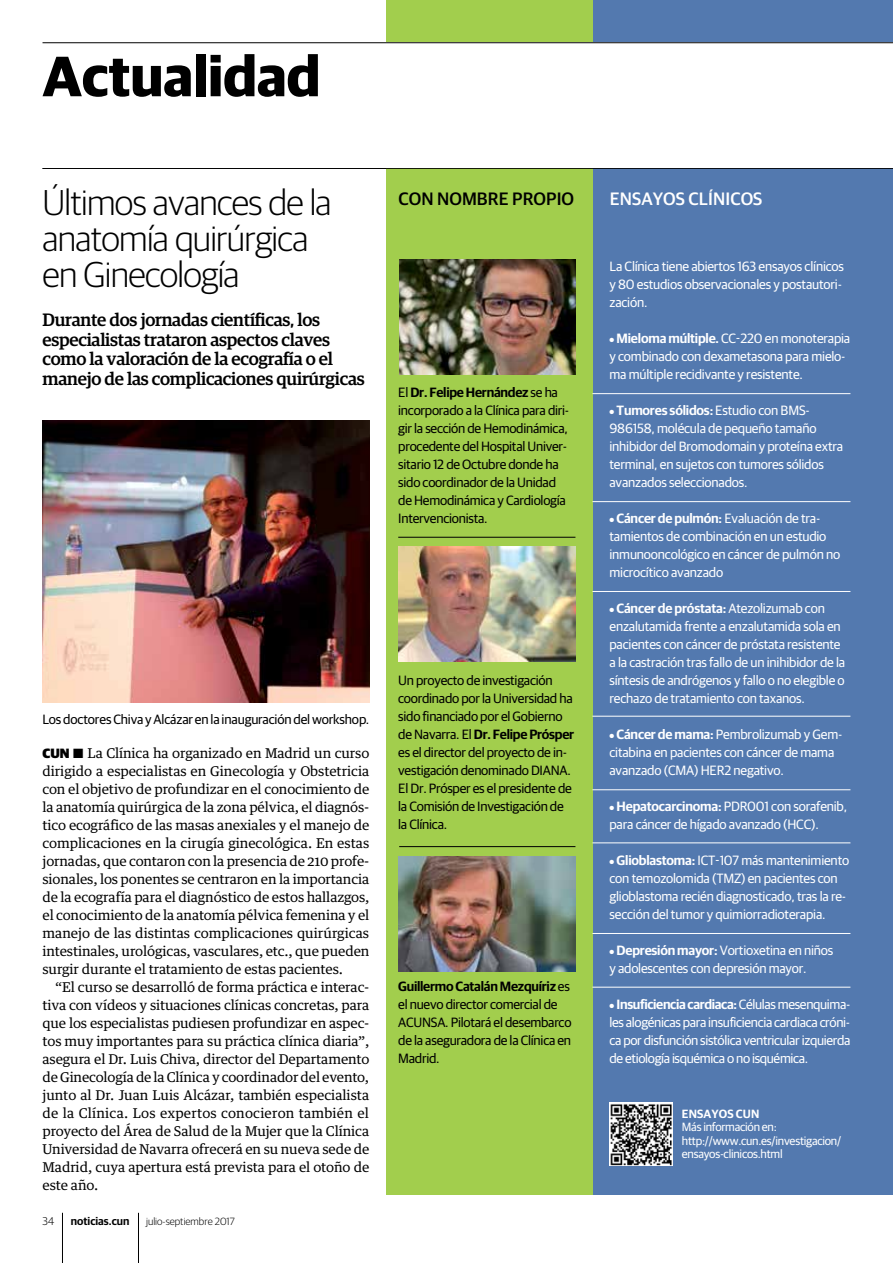
<style>
.page{position:relative;width:893px;height:1263px;background:#fff}
.page>*{position:absolute;margin:0;border:0;box-sizing:border-box;transform-origin:0 0}
.t1{font:700 57px "Guardian Sans";color:#000}
.t2{font:300 36px/36px "Guardian Sans";letter-spacing:-.02em;color:#000}
.t3{font:500 18px/19.5px "Guardian Egyp";letter-spacing:-.015em;color:#000}
.t4{font:500 18px "Guardian Sans";letter-spacing:.005em;color:#000}
.t5{font:500 18px "Guardian Sans";letter-spacing:.005em;color:#fff}
.t6{font:13.5px/18px "Guardian Sans";letter-spacing:-.015em;color:#fff}
.t7{font:13.5px/18px "Guardian Text Egyp";letter-spacing:-.01em;color:#000;text-align:justify}
.t8{font:13.5px/18px "Guardian Sans";letter-spacing:-.02em;color:#000}
.t9{font:12px/13.5px "Guardian Sans";letter-spacing:-.02em;color:#fff}
.t10{font:600 12px "Guardian Sans";color:#fff}
.t11{font:600 11.25px "Guardian Sans";color:#000}
.t12{font:300 11.25px "Guardian Sans";color:#000}
.t13{font:300 10.5px "Guardian Sans";color:#000}
.s1{font-family:"Guardian Sans";font-weight:900}
.s2{font-weight:600}
</style>
<div class="page">
<hr style="left:138px;top:1213px;width:1px;height:50px;background:#000">
<hr style="left:62px;top:1213px;width:1px;height:50px;background:#000">
<div style="left:592px;top:0;width:301px;height:1195px;background:#5379af"></div>
<div style="left:386px;top:0;width:206px;height:1194px;background:#a2ce4d"></div>
<img style="left:399px;top:259px;width:176px;height:116px">
<img style="left:398px;top:856px;width:177px;height:115px">
<img style="left:398px;top:547px;width:177px;height:115px">
<img style="left:43px;top:421px;width:326px;height:281px">
<hr style="left:399px;top:846px;width:176px;height:1px;background:#000">
<hr style="left:398px;top:537px;width:177px;height:1px;background:#000">
<hr style="left:592px;top:843px;width:258px;height:1px;background:#fff">
<hr style="left:592px;top:933px;width:258px;height:1px;background:#fff">
<hr style="left:592px;top:501px;width:258px;height:1px;background:#fff">
<hr style="left:592px;top:591px;width:258px;height:1px;background:#fff">
<hr style="left:592px;top:716px;width:258px;height:1px;background:#fff">
<hr style="left:592px;top:789px;width:258px;height:1px;background:#fff">
<hr style="left:592px;top:393px;width:258px;height:1px;background:#fff">
<hr style="left:43px;top:168px;width:850px;height:1px;background:#000">
<hr style="left:592px;top:987px;width:258px;height:1px;background:#fff">
<img style="left:609px;top:1102px;width:64px;height:63px">
<div style="left:43px;top:43px;width:850px;height:125px;background:#fff"></div>
<hr style="left:43px;top:42px;width:850px;height:1px;background:#000">
<h1 class="t1" style="left:43px;top:34px;width:279px">Actualidad</h1>
<h2 class="t2" style="left:43px;top:182px;width:291px">Últimos avances de la anatomía quirúrgica en Ginecología</h2>
<h3 class="t3" style="left:43px;top:309px;width:324px">Durante dos jornadas científicas, los especialistas trataron aspectos claves como la valoración de la ecografía o el manejo de las complicaciones quirúrgicas</h3>
<p class="t8" style="left:43px;top:709px;width:328px">Los doctores Chiva y Alcázar en la inauguración del workshop.</p>
<p class="t7" style="left:43px;top:743px;width:328px"><span class="s1">CUN</span> ■ La Clínica ha organizado en Madrid un curso dirigido a especialistas en Ginecología y Obstetricia con el objetivo de profundizar en el conocimiento de la anatomía quirúrgica de la zona pélvica, el diagnós&shy;tico ecográfico de las masas anexiales y el manejo de complicaciones en la cirugía ginecológica. En estas jornadas, que contaron con la presencia de 210 profe&shy;sionales, los ponentes se centraron en la importancia de la ecografía para el diagnóstico de estos hallazgos, el conocimiento de la anatomía pélvica femenina y el manejo de las distintas complicaciones quirúrgicas intestinales, urológicas, vasculares, etc., que pueden surgir durante el tratamiento de estas pacientes.</p>
<p class="t7" style="left:43px;top:977px;width:328px;text-indent:13px">“El curso se desarrolló de forma práctica e interac&shy;tiva con vídeos y situaciones clínicas concretas, para que los especialistas pudiesen profundizar en aspec&shy;tos muy importantes para su práctica clínica diaria”, asegura el Dr. Luis Chiva, director del Departamento de Ginecología de la Clínica y coordinador del evento, junto al Dr. Juan Luis Alcázar, también especialista de la Clínica. Los expertos conocieron también el proyecto del Área de Salud de la Mujer que la Clínica Universidad de Navarra ofrecerá en su nueva sede de Madrid, cuya apertura está prevista para el otoño de este año.</p>
<p class="t12" style="left:43px;top:1213px;width:13px">34</p>
<p class="t11" style="left:71px;top:1212px;width:60px">noticias.cun</p>
<p class="t13" style="left:146px;top:1214px;width:90px">julio-septiembre 2017</p>
<h3 class="t4" style="left:398px;top:185px;width:177px">CON NOMBRE PROPIO</h3>
<h3 class="t5" style="left:610px;top:185px;width:154px">EN SAYOS CLÍNI COS</h3>
<p class="t8" style="left:398px;top:382px;width:172px">El <span class="s2">Dr. Felipe Hernández</span> se ha incorporado a la Clínica para diri&shy;gir la sección de Hemodinámica, procedente del Hospital Univer&shy;sitario 12 de Octubre donde ha sido coordinador de la Unidad de Hemodinámica y Cardiología<br>Intervencionista.</p>
<p class="t8" style="left:398px;top:670px;width:178px">Un proyecto de investigación coordinado por la Universidad ha sido financiado por el Gobierno de Navarra. El <span class="s2">Dr. Felipe Prósper </span>es el director del proyecto de in&shy;vestigación denominado DIANA.<br>El Dr. Prósper es el presidente de la Comisión de Investigación de la Clínica.</p>
<p class="t8" style="left:398px;top:976px;width:175px"><span class="s2">Guillermo Catalán Mezquíriz</span> es el nuevo director comercial de<br>ACUNSA. Pilotará el desembarco de la aseguradora de la Clínica en<br>Madrid.</p>
<p class="t6" style="left:609px;top:256px;width:236px">La Clínica tiene abiertos 163 ensayos clínicos y 80 estudios observacionales y postautori&shy;zación.</p>
<p class="t6" style="left:609px;top:328px;width:242px">● <span class="s2">Mieloma múltiple.</span> CC-220 en monoterapia y combinado con dexametasona para mielo&shy;ma múltiple recidivante y resistente.</p>
<p class="t6" style="left:609px;top:400px;width:235px">● <span class="s2">Tumores sólidos:</span> Estudio con BMS-986158, molécula de pequeño tamaño inhibidor del Bromodomain y proteína extra terminal, en sujetos con tumores sólidos avanzados seleccionados.</p>
<p class="t6" style="left:609px;top:508px;width:232px">● <span class="s2">Cáncer de pulmón:</span> Evaluación de tra&shy;tamientos de combinación en un estudio inmunooncológico en cáncer de pulmón no microcítico avanzado</p>
<p class="t6" style="left:609px;top:598px;width:237px">● <span class="s2">Cáncer de próstata:</span> Atezolizumab con enzalutamida frente a enzalutamida sola en pacientes con cáncer de próstata resistente a la castración tras fallo de un inihibidor de la síntesis de andrógenos y fallo o no elegible o rechazo de tratamiento con taxanos.</p>
<p class="t6" style="left:609px;top:724px;width:234px">● <span class="s2">Cáncer de mama:</span> Pembrolizumab y Gem&shy;citabina en pacientes con cáncer de mama avanzado (CMA) HER2 negativo.</p>
<p class="t6" style="left:609px;top:796px;width:239px">● <span class="s2">Hepatocarcinoma:</span> PDR001 con sorafenib, para cáncer de hígado avanzado (HCC).</p>
<p class="t6" style="left:609px;top:850px;width:241px">● <span class="s2">Glioblastoma:</span> ICT-107 más mantenimiento con temozolomida (TMZ) en pacientes con glioblastoma recién diagnosticado, tras la re&shy;sección del tumor y quimiorradioterapia.</p>
<p class="t6" style="left:609px;top:940px;width:225px">● <span class="s2">Depresión mayor:</span> Vortioxetina en niños y adolescentes con depresión mayor.</p>
<p class="t6" style="left:609px;top:994px;width:242px;text-align:justify">● <span class="s2">Insuficiencia cardiaca:</span> Células mesenquima&shy;les alogénicas para insuficiencia cardiaca cróni&shy;ca por disfunción sistólica ventricular izquierda de etiología isquémica o no isquémica.</p>
<p class="t10" style="left:682px;top:1105px;width:9px">ensay</p>
<p class="t10" style="left:719px;top:1105px;width:26px">os cun</p>
<p class="t9" style="left:682px;top:1119px;width:161px">Más información en: http://www.cun.es/investigacion/ ensayos-clinicos.html</p>
</div>
